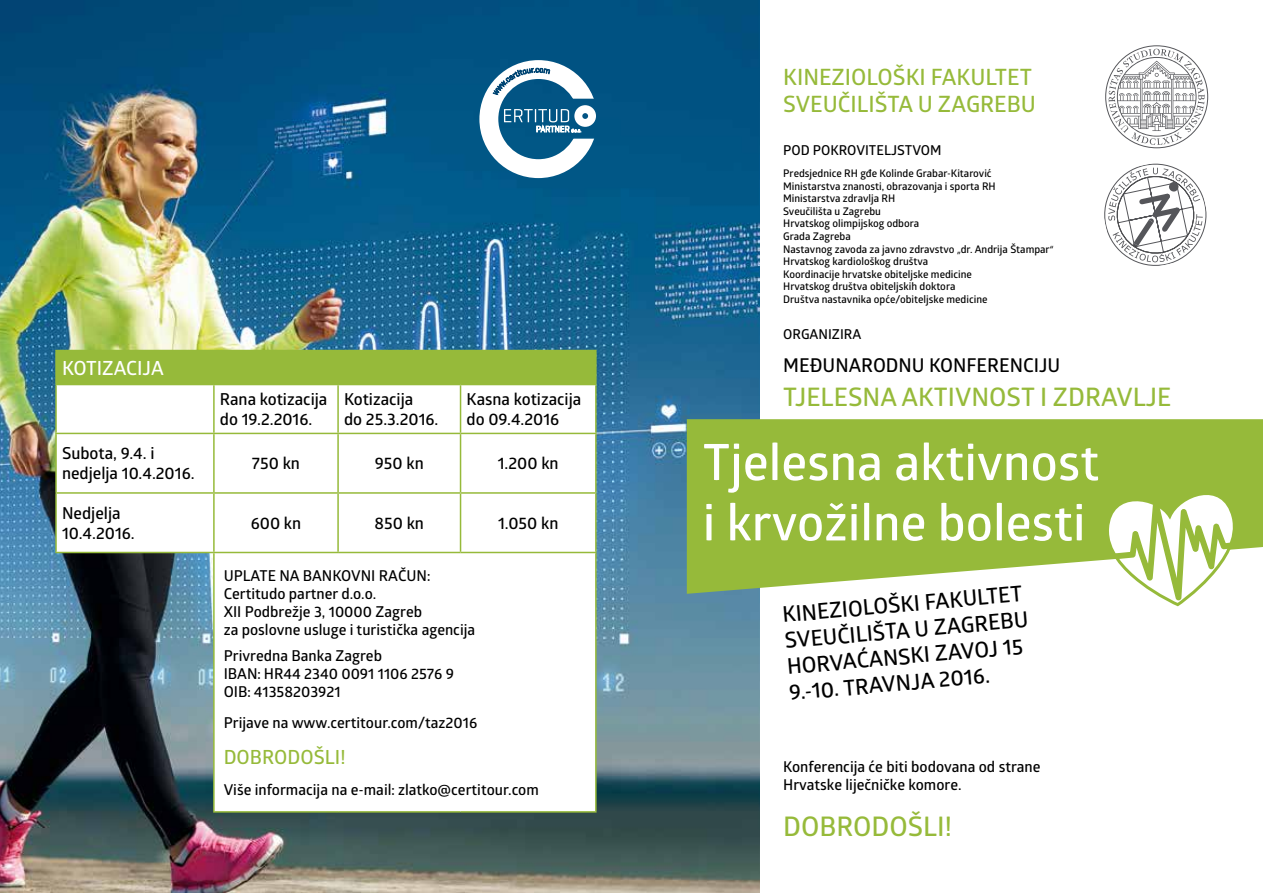
<style>
.page{position:relative;width:1263px;height:893px;background:#fff}
.page>*{position:absolute;margin:0;border:0;box-sizing:border-box;transform-origin:0 0}
.t1{font:50.25px/60.3px "Glober Semi Bold Free";color:#fff}
.t2{font:27px "Glober Semi Bold Free";color:#96ba3a}
.t3{font:25.5px "Glober Semi Bold Free";color:#96ba3a}
.t4{font:22.5px/27px "Glober Semi Bold Free";color:#96ba3a}
.t5{font:21.75px/26.1px "Glober Semi Bold Free";color:#000}
.t6{font:19.5px "Glober Semi Bold Free";color:#96ba3a}
.t7{font:19.5px "Glober Semi Bold Free";color:#fff}
.t8{font:19.05px "Glober Semi Bold Free";color:#000}
.t9{font:16.5px/19.8px "Glober Semi Bold Free";color:#000}
.t10{font:15px/18px "Glober Semi Bold Free";color:#000}
.t11{font:15px "Myriad MM";color:#000}
.t12{font:13.65px "Glober Semi Bold Free";color:#000}
.t13{font:10.5px/12.6px "Glober Semi Bold Free";color:#000}
.s1{font-family:"Myriad MM"}
</style>
<div class="page">
<img style="left:0;top:0;width:759px;height:893px">
<svg style="left:479px;top:60px;width:118px;height:118px"></svg>
<svg style="left:687px;top:419px;width:576px;height:175px;background:#9fc04c"></svg>
<svg style="left:1102px;top:477px;width:141px;height:130px"></svg>
<div style="left:56px;top:350px;width:540px;height:34px;background:#96ba3a"></div>
<svg style="left:56px;top:385px;width:539px;height:427px"></svg>
<hr style="left:55px;top:350px;width:159px;height:1px;background:#96ba3a">
<hr style="left:55px;top:351px;width:2px;height:33px;background:#96ba3a">
<hr style="left:460px;top:350px;width:137px;height:1px;background:#96ba3a">
<hr style="left:595px;top:351px;width:2px;height:33px;background:#96ba3a">
<hr style="left:55px;top:384px;width:159px;height:1px;background:#96ba3a">
<hr style="left:55px;top:385px;width:2px;height:48px;background:#96ba3a">
<hr style="left:214px;top:384px;width:124px;height:1px;background:#96ba3a">
<hr style="left:213px;top:385px;width:2px;height:48px;background:#96ba3a">
<hr style="left:338px;top:384px;width:122px;height:1px;background:#96ba3a">
<hr style="left:337px;top:385px;width:2px;height:48px;background:#96ba3a">
<hr style="left:460px;top:384px;width:137px;height:1px;background:#96ba3a">
<hr style="left:460px;top:385px;width:1px;height:48px;background:#96ba3a">
<hr style="left:595px;top:385px;width:2px;height:48px;background:#96ba3a">
<hr style="left:55px;top:433px;width:159px;height:1px;background:#96ba3a">
<hr style="left:55px;top:434px;width:2px;height:58px;background:#96ba3a">
<hr style="left:214px;top:433px;width:124px;height:1px;background:#96ba3a">
<hr style="left:213px;top:434px;width:2px;height:58px;background:#96ba3a">
<hr style="left:338px;top:433px;width:122px;height:1px;background:#96ba3a">
<hr style="left:337px;top:434px;width:2px;height:58px;background:#96ba3a">
<hr style="left:460px;top:433px;width:137px;height:1px;background:#96ba3a">
<hr style="left:460px;top:434px;width:1px;height:58px;background:#96ba3a">
<hr style="left:595px;top:434px;width:2px;height:58px;background:#96ba3a">
<hr style="left:55px;top:492px;width:159px;height:2px;background:#96ba3a">
<hr style="left:55px;top:494px;width:2px;height:58px;background:#96ba3a">
<hr style="left:214px;top:492px;width:124px;height:2px;background:#96ba3a">
<hr style="left:213px;top:494px;width:2px;height:58px;background:#96ba3a">
<hr style="left:338px;top:492px;width:122px;height:2px;background:#96ba3a">
<hr style="left:337px;top:494px;width:2px;height:58px;background:#96ba3a">
<hr style="left:460px;top:492px;width:137px;height:2px;background:#96ba3a">
<hr style="left:460px;top:494px;width:1px;height:58px;background:#96ba3a">
<hr style="left:595px;top:494px;width:2px;height:58px;background:#96ba3a">
<hr style="left:55px;top:552px;width:159px;height:1px;background:#96ba3a">
<hr style="left:214px;top:552px;width:124px;height:1px;background:#96ba3a">
<hr style="left:213px;top:553px;width:2px;height:258px;background:#96ba3a">
<hr style="left:338px;top:552px;width:122px;height:1px;background:#96ba3a">
<hr style="left:460px;top:552px;width:137px;height:1px;background:#96ba3a">
<hr style="left:595px;top:553px;width:2px;height:258px;background:#96ba3a">
<hr style="left:213px;top:811px;width:125px;height:2px;background:#96ba3a">
<hr style="left:338px;top:811px;width:122px;height:2px;background:#96ba3a">
<hr style="left:460px;top:811px;width:137px;height:2px;background:#96ba3a">
<svg style="left:1104px;top:163px;width:103px;height:103px"></svg>
<svg style="left:1105px;top:45px;width:103px;height:103px"></svg>
<h3 class="t7" style="left:62px;top:354px;width:23px">Kotizacija</h3>
<h3 class="t9" style="left:220px;top:389px;width:109px">Rana kotizacija do 19.2.2016.</h3>
<h3 class="t9" style="left:344px;top:389px;width:96px">Kotizacija<br>do 25.3.2016.</h3>
<h3 class="t9" style="left:466px;top:389px;width:116px">Kasna kotizacija do 09.4.2016</h3>
<h3 class="t9" style="left:62px;top:443px;width:134px">Subota, 9.4. i nedjelja 10.4.2016.</h3>
<h3 class="t9" style="left:252px;top:453px;width:50px">750 kn</h3>
<h3 class="t9" style="left:375px;top:453px;width:50px">950 kn</h3>
<h3 class="t9" style="left:498px;top:453px;width:62px">1.200 kn</h3>
<h3 class="t9" style="left:62px;top:503px;width:74px">Nedjelja<br>10.4.2016.</h3>
<h3 class="t9" style="left:251px;top:513px;width:52px">600 kn</h3>
<h3 class="t9" style="left:375px;top:513px;width:51px">850 kn</h3>
<h3 class="t9" style="left:498px;top:513px;width:62px">1.050 kn</h3>
<h3 class="t10" style="left:224px;top:566px;width:20px">Uplate</h3>
<h3 class="t10" style="left:279px;top:566px;width:34px">na bankovni</h3>
<h3 class="t10" style="left:379px;top:566px;width:11px">račun</h3>
<h3 class="t11" style="left:427px;top:568px;width:5px">:</h3>
<h3 class="t10" style="left:224px;top:584px;width:253px">Certitudo partner d.o.o.<br>XII Podbrežje 3, 10000 Zagreb<br>za poslovne usluge i turistička agencija</h3>
<h3 class="t10" style="left:224px;top:646px;width:232px">Privredna Banka Zagreb<br>IBAN<span class="s1">:</span> HR44 2340 0091 1106 2576 9<br>OIB<span class="s1">:</span> 41358203921</h3>
<h3 class="t10" style="left:224px;top:713px;width:255px">Prijave na www.certitour.com/taz2016</h3>
<h3 class="t6" style="left:224px;top:744px;width:123px">DOBRODOŠLI!</h3>
<h3 class="t10" style="left:224px;top:780px;width:317px">Više informacija na e-mail<span class="s1">:</span> zlatko@certitour.com</h3>
<h3 class="t4" style="left:783px;top:63px;width:254px">KINEZIOLOŠKI FAKULTET<br>SVEUČILIŠTA U ZAGREBU</h3>
<h3 class="t12" style="left:783px;top:141px;width:160px">POD POKROVITELJSTVOM</h3>
<p class="t13" style="left:783px;top:167px;width:272px">Predsjednice RH gđe Kolinde Grabar-Kitarović<br>Ministarstva znanosti, obrazovanja i sporta RH Ministarstva zdravlja RH<br>Sveučilišta u Zagrebu<br>Hrvatskog olimpijskog odbora<br>Grada Zagreba<br>Nastavnog zavoda za javno zdravstvo <span class="s1">„</span>dr. Andrija Štampar<span class="s1">“ </span>Hrvatskog kardiološkog društva<br>Koordinacije hrvatske obiteljske medicine<br>Hrvatskog društva obiteljskih doktora<br>Društva nastavnika opće/obiteljske medicine</p>
<h3 class="t12" style="left:783px;top:325px;width:80px">ORGANIZIRA</h3>
<h3 class="t8" style="left:783px;top:352px;width:279px">MEĐUNARODNU KONFERENCIJU</h3>
<h3 class="t3" style="left:783px;top:379px;width:390px">TJELESNA AKTIVNOST I ZDRAVLJE</h3>
<h1 class="t1" style="left:703px;top:431px;width:398px">Tjelesna aktivnost i krvožilne bolesti</h1>
<h3 class="t5" style="left:781px;top:601px;width:242px;rotate:-5deg">KINEZIOLOŠKI FAKULTET sveučilišta</h3>
<h3 class="t5" style="left:783px;top:627px;width:239px;text-indent:130px;rotate:-5deg">u Zagrebu<br>HORVAĆANSKI ZAVOJ 15<br>9.-10. TRAVNJA 2016.</h3>
<h3 class="t10" style="left:783px;top:757px;width:259px">Konferencija će biti bodovana od strane<br>Hrvatske liječničke komore.</h3>
<h2 class="t2" style="left:783px;top:808px;width:170px">DOBRODOŠLI!</h2>
</div>
